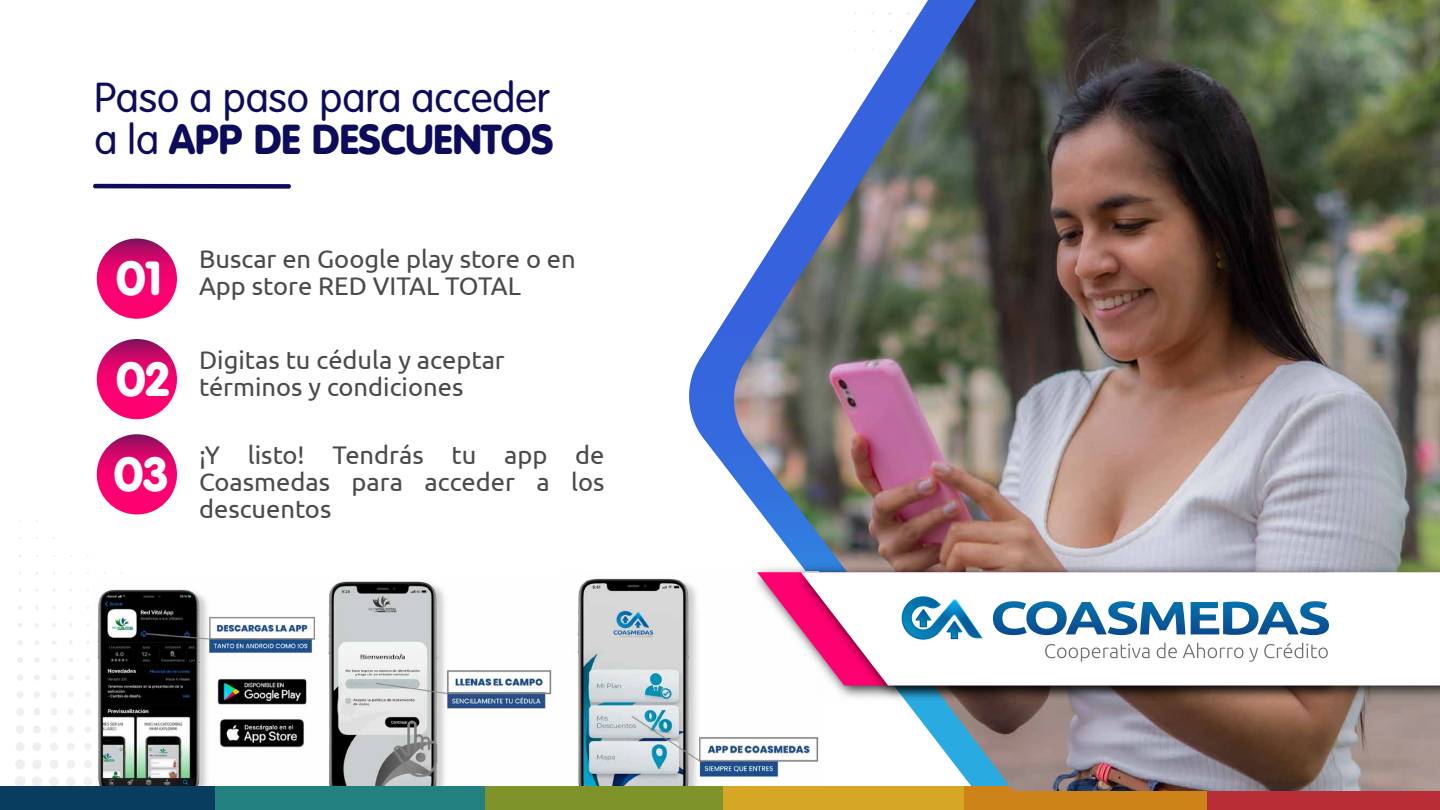
<style>
.page{position:relative;width:1440px;height:810px;background:#fff}
.page>*{position:absolute;margin:0;border:0;box-sizing:border-box;transform-origin:0 0}
.t1{font:900 47.1px "VAG Rounded Std";color:#fff}
.t2{font:300 41.25px/42.8px "VAG Rounded Std";color:#0c0c5b}
.t3{font:25.5px/27px "Ubuntu";color:#4a4a49}
.s1{font-weight:900}
.s2{font-family:"VAG Rounded Std";font-weight:900;font-size:47.1px;color:#fff}
</style>
<div class="page">
<div style="left:15px;top:776px;width:11px;height:11px;background:#efefef;border-radius:50%"></div>
<div style="left:32px;top:776px;width:10px;height:11px;background:#efefef;border-radius:50%"></div>
<div style="left:15px;top:759px;width:10px;height:10px;background:#efefef;border-radius:50%"></div>
<div style="left:49px;top:776px;width:10px;height:11px;background:#efefef;border-radius:50%"></div>
<div style="left:32px;top:759px;width:10px;height:10px;background:#efefef;border-radius:50%"></div>
<div style="left:66px;top:777px;width:9px;height:9px;background:#efefef;border-radius:50%"></div>
<div style="left:16px;top:742px;width:9px;height:9px;background:#efefef;border-radius:50%"></div>
<div style="left:50px;top:760px;width:9px;height:9px;background:#efefef;border-radius:50%"></div>
<div style="left:83px;top:777px;width:9px;height:9px;background:#efefef;border-radius:50%"></div>
<div style="left:32px;top:742px;width:9px;height:9px;background:#efefef;border-radius:50%"></div>
<div style="left:66px;top:760px;width:9px;height:9px;background:#efefef;border-radius:50%"></div>
<div style="left:16px;top:725px;width:9px;height:9px;background:#efefef;border-radius:50%"></div>
<div style="left:84px;top:760px;width:8px;height:9px;background:#efefef;border-radius:50%"></div>
<div style="left:50px;top:742px;width:8px;height:9px;background:#efefef;border-radius:50%"></div>
<div style="left:33px;top:725px;width:8px;height:9px;background:#efefef;border-radius:50%"></div>
<div style="left:67px;top:743px;width:8px;height:8px;background:#efefef;border-radius:4px"></div>
<div style="left:50px;top:726px;width:8px;height:7px;background:#efefef;border-radius:50%"></div>
<div style="left:16px;top:708px;width:8px;height:8px;background:#efefef;border-radius:50%"></div>
<div style="left:84px;top:743px;width:8px;height:8px;background:#efefef;border-radius:50%"></div>
<div style="left:33px;top:708px;width:8px;height:8px;background:#efefef;border-radius:50%"></div>
<div style="left:17px;top:691px;width:7px;height:7px;background:#efefef;border-radius:50%"></div>
<div style="left:67px;top:726px;width:7px;height:7px;background:#efefef;border-radius:50%"></div>
<div style="left:51px;top:708px;width:7px;height:8px;background:#efefef;border-radius:50%"></div>
<div style="left:84px;top:726px;width:7px;height:7px;background:#efefef;border-radius:50%"></div>
<div style="left:34px;top:691px;width:6px;height:7px;background:#efefef;border-radius:50%"></div>
<div style="left:67px;top:708px;width:7px;height:7px;background:#efefef;border-radius:50%"></div>
<div style="left:51px;top:691px;width:6px;height:7px;background:#efefef;border-radius:50%"></div>
<div style="left:17px;top:674px;width:6px;height:7px;background:#efefef;border-radius:50%"></div>
<svg style="left:85px;top:709px;width:6px;height:6px"></svg>
<div style="left:34px;top:674px;width:6px;height:7px;background:#efefef;border-radius:50%"></div>
<svg style="left:68px;top:692px;width:6px;height:5px"></svg>
<svg style="left:17px;top:657px;width:6px;height:6px"></svg>
<svg style="left:85px;top:692px;width:5px;height:5px"></svg>
<svg style="left:51px;top:675px;width:6px;height:5px"></svg>
<svg style="left:34px;top:657px;width:5px;height:6px"></svg>
<svg style="left:68px;top:675px;width:5px;height:5px"></svg>
<svg style="left:17px;top:640px;width:6px;height:5px"></svg>
<svg style="left:52px;top:657px;width:5px;height:5px"></svg>
<svg style="left:86px;top:675px;width:4px;height:5px"></svg>
<svg style="left:18px;top:623px;width:4px;height:4px"></svg>
<svg style="left:35px;top:640px;width:4px;height:5px"></svg>
<svg style="left:68px;top:658px;width:5px;height:4px"></svg>
<svg style="left:35px;top:623px;width:4px;height:5px"></svg>
<svg style="left:86px;top:657px;width:4px;height:5px"></svg>
<svg style="left:52px;top:640px;width:5px;height:5px"></svg>
<svg style="left:689px;top:313px;width:40px;height:159px"></svg>
<div style="left:0;top:786px;width:218px;height:24px;background:#093d5f"></div>
<div style="left:215px;top:786px;width:273px;height:24px;background:#228080"></div>
<div style="left:486px;top:786px;width:237px;height:24px;background:#7e932a"></div>
<div style="left:723px;top:786px;width:243px;height:24px;background:#d6a625"></div>
<div style="left:965px;top:786px;width:242px;height:24px;background:#ce8318"></div>
<div style="left:1207px;top:786px;width:233px;height:24px;background:#b92d36"></div>
<svg style="left:93px;top:184px;width:198px;height:5px"></svg>
<img style="left:729px;top:0;width:711px;height:791px">
<svg style="left:97px;top:238px;width:80px;height:81px;background:#e8066f"></svg>
<svg style="left:97px;top:339px;width:80px;height:80px;background:#e8046d"></svg>
<svg style="left:97px;top:434px;width:80px;height:80px;background:#e7046e"></svg>
<img style="left:97px;top:589px;width:218px;height:197px">
<img style="left:328px;top:581px;width:224px;height:205px">
<img style="left:577px;top:572px;width:242px;height:214px">
<img style="left:745px;top:560px;width:44px;height:145px">
<svg style="left:757px;top:572px;width:32px;height:114px"></svg>
<img style="left:789px;top:560px;width:651px;height:145px">
<svg style="left:801px;top:572px;width:639px;height:114px"></svg>
<svg style="left:1045px;top:644px;width:105px;height:18px"></svg>
<svg style="left:1157px;top:643px;width:20px;height:15px"></svg>
<svg style="left:1183px;top:643px;width:60px;height:15px"></svg>
<svg style="left:1249px;top:648px;width:9px;height:14px"></svg>
<svg style="left:1264px;top:643px;width:64px;height:15px"></svg>
<svg style="left:993px;top:601px;width:114px;height:34px"></svg>
<svg style="left:1108px;top:601px;width:77px;height:34px"></svg>
<svg style="left:1191px;top:602px;width:108px;height:33px"></svg>
<svg style="left:1300px;top:601px;width:29px;height:34px"></svg>
<svg style="left:902px;top:596px;width:81px;height:44px"></svg>
<h2 class="t2" style="left:94px;top:77px;width:461px">Paso a paso para acceder a la <span class="s1">APP DE DESCUENTOS</span></h2>
<p class="t3" style="left:116px;top:245px;width:461px;text-indent:83px">Buscar en Google play store o en<br><span class="s2">01</span> App store RED VITAL TOTAL</p>
<p class="t3" style="left:116px;top:345px;width:390px;text-indent:83px">Digitas tu cédula y aceptar<br><span class="s2">02</span> términos y condiciones</p>
<h1 class="t1" style="left:114px;top:446px;width:56px">03</h1>
<p class="t3" style="left:199px;top:441px;width:407px;text-align:justify">¡Y listo! Tendrás tu app de Coasmedas para acceder a los descuentos</p>
</div>
